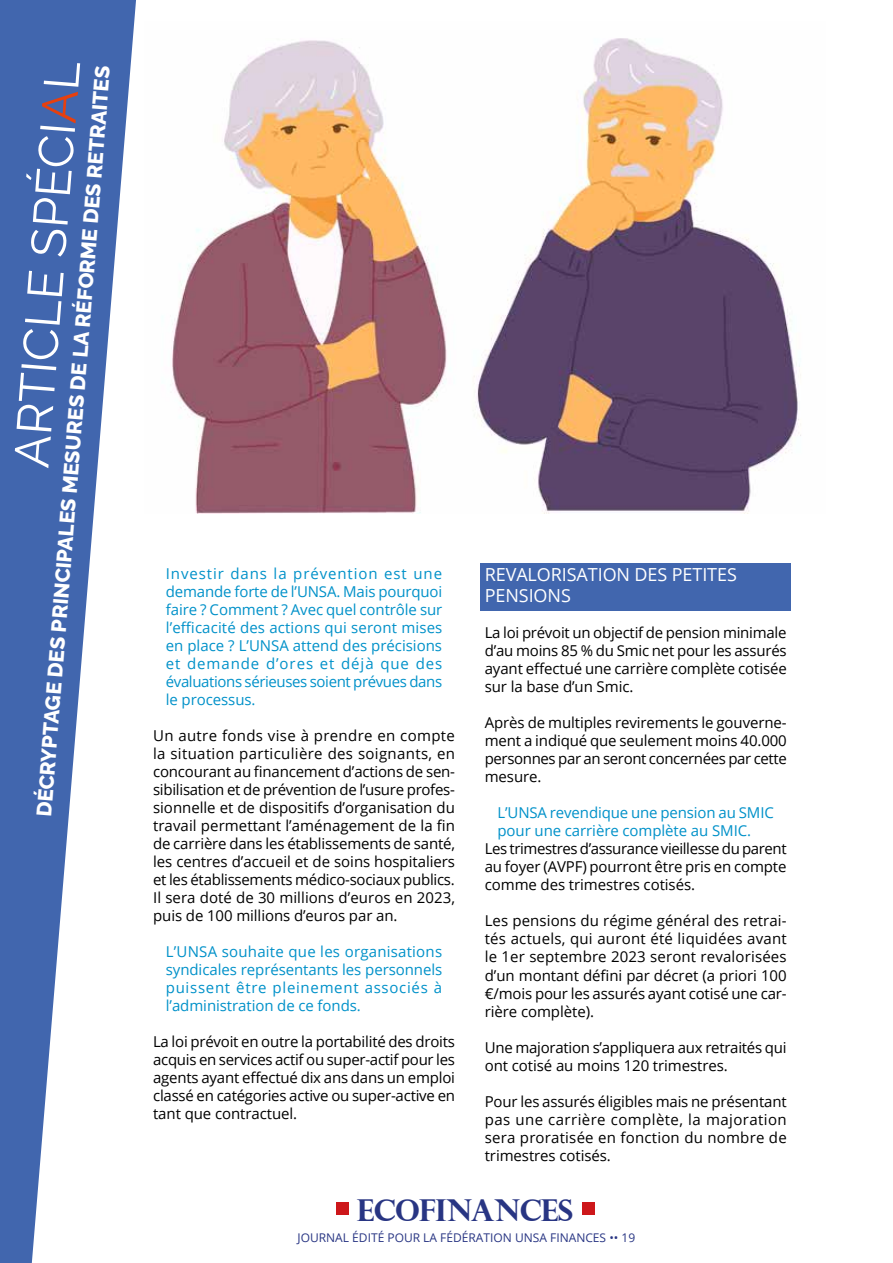
<style>
.page{position:relative;width:893px;height:1263px;background:#fff}
.page>*{position:absolute;margin:0;border:0;box-sizing:border-box;transform-origin:0 0}
.t1{font:48.9px "Raleway";color:#fff}
.t2{font:700 30.15px "Perpetua Titling";letter-spacing:-.02em;color:#283583}
.t3{font:800 21px "Raleway";color:#fff}
.t4{font:18px/21.6px "Open Sans";letter-spacing:-.005em;color:#fff}
.t5{font:15px/18px "Open Sans";letter-spacing:-.01em;color:#000;text-align:justify}
.t6{font:15px/18px "Open Sans";letter-spacing:-.005em;color:#0091c9;text-align:justify}
.t7{font:12px "Open Sans";color:#283583}
.s1{color:#e6400f}
</style>
<div class="page">
<div style="left:336px;top:1203px;width:12px;height:12px;background:#cd171a"></div>
<div style="left:582px;top:1203px;width:12px;height:12px;background:#cd171a"></div>
<div style="left:480px;top:563px;width:311px;height:26px;background:#4166ae"></div>
<div style="left:480px;top:584px;width:311px;height:27px;background:#4166ae"></div>
<img style="left:172px;top:38px;width:629px;height:475px">
<svg style="left:0;top:0;width:136px;height:1263px;fill:#4166ae"></svg>
<h1 class="t1" style="left:-9px;top:464px;width:409px;rotate:-85deg">ARTICLE SPÉCI<span class="s1">A</span>L</h1>
<h3 class="t3" style="left:30px;top:816px;width:755px;rotate:-86deg">DÉCRYPTAGE DES PRINCIPALES MESURES DE LA RÉFORME DES RETRAITES</h3>
<p class="t6" style="left:166px;top:564px;width:278px">Investir dans la prévention est une demande forte de l’UNSA. Mais pourquoi faire ? Comment ? Avec quel contrôle sur l’efficacité des actions qui seront mises en place ? L’UNSA attend des précisions et demande d’ores et déjà que des évaluations sérieuses soient prévues dans le processus.</p>
<p class="t5" style="left:153px;top:726px;width:304px">Un autre fonds vise à prendre en compte la situation particulière des soignants, en concourant au financement d’actions de sen&shy;sibilisation et de prévention de l’usure profes&shy;sionnelle et de dispositifs d’organisation du travail permettant l’aménagement de la fin de carrière dans les établissements de santé, les centres d’accueil et de soins hospitaliers et les établissements médico-sociaux publics.<br>Il sera doté de 30 millions d’euros en 2023, puis de 100 millions d’euros par an.</p>
<p class="t6" style="left:166px;top:942px;width:278px">L’UNSA souhaite que les organisations syndicales représentants les personnels puissent être pleinement associés à l’administration de ce fonds.</p>
<p class="t5" style="left:153px;top:1032px;width:303px">La loi prévoit en outre la portabilité des droits acquis en services actif ou super-actif pour les agents ayant effectué dix ans dans un emploi classé en catégories active ou super-active en tant que contractuel.</p>
<p class="t4" style="left:485px;top:563px;width:254px">REVALORISATION DES PETITES<br>PENSIONS</p>
<p class="t5" style="left:485px;top:624px;width:303px">La loi prévoit un objectif de pension minimale d’au moins 85 % du Smic net pour les assurés ayant effectué une carrière complète cotisée sur la base d’un Smic.</p>
<p class="t5" style="left:485px;top:714px;width:304px">Après de multiples revirements le gouverne&shy;ment a indiqué que seulement moins 40.000 personnes par an seront concernées par cette mesure.</p>
<p class="t6" style="left:497px;top:804px;width:278px">L’UNSA revendique une pension au SMIC pour une carrière complète au SMIC.</p>
<p class="t5" style="left:485px;top:840px;width:303px">Les trimestres d’assurance vieillesse du parent au foyer (AVPF) pourront être pris en compte comme des trimestres cotisés.</p>
<p class="t5" style="left:485px;top:912px;width:303px">Les pensions du régime général des retrai&shy;tés actuels, qui auront été liquidées avant le 1er septembre 2023 seront revalorisées d’un montant défini par décret (a priori 100 €/mois pour les assurés ayant cotisé une car&shy;rière complète).</p>
<p class="t5" style="left:485px;top:1038px;width:303px">Une majoration s’appliquera aux retraités qui ont cotisé au moins 120 trimestres.</p>
<p class="t5" style="left:485px;top:1092px;width:303px">Pour les assurés éligibles mais ne présentant pas une carrière complète, la majoration sera proratisée en fonction du nombre de trimestres cotisés.</p>
<h2 class="t2" style="left:357px;top:1191px;width:218px">ECOFINANCES</h2>
<p class="t7" style="left:298px;top:1229px;width:339px">JOURNAL ÉDITÉ POUR LA FÉDÉRATION UNSA FINANCES •• 19</p>
</div>
